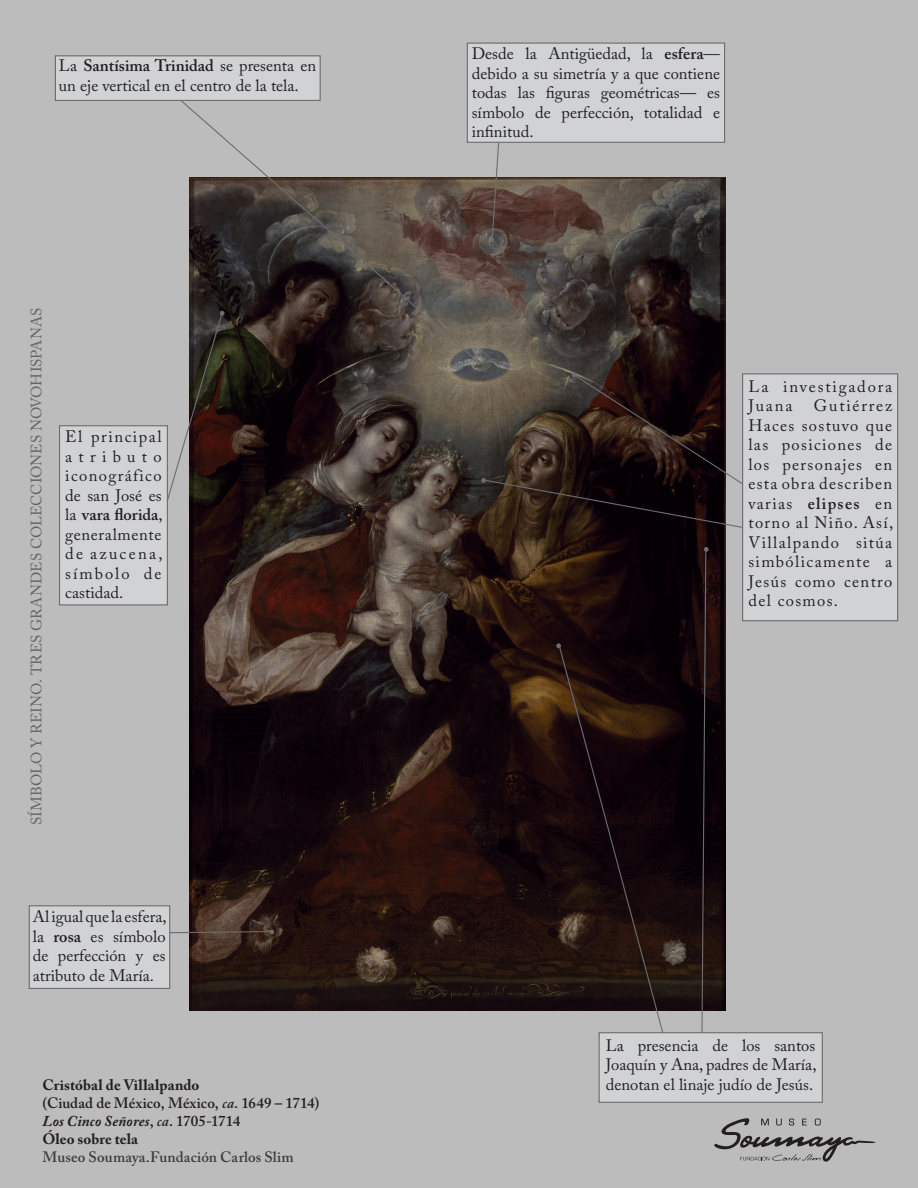
<style>
.page{position:relative;width:918px;height:1188px;background:#bdbcbc}
.page>*{position:absolute;margin:0;border:0;box-sizing:border-box;transform-origin:0 0}
.t1{font:16.5px/19.5px "Adobe Caslon Pro";color:#231f20;text-align:justify}
.t2{font:16.5px/19.5px "Adobe Caslon Pro";letter-spacing:.11em;color:#231f20}
.t3{font:15px "Adobe Caslon Pro";color:#636366}
.t4{font:600 15px "Adobe Caslon Pro";letter-spacing:.005em;color:#231f20}
.t5{font:700 15px "Adobe Caslon Pro";letter-spacing:.005em;color:#231f20}
.t6{font:600 15px "Adobe Caslon Pro";letter-spacing:.01em;color:#3e3e3f}
.t7{font:italic 700 15px "Adobe Caslon Pro";letter-spacing:.01em;color:#231f20}
.s1{font-weight:600}
.s2{font-style:italic}
.s3{font-weight:700}
.s4{font-weight:600;font-style:normal}
</style>
<div class="page">
<div style="left:742px;top:373px;width:156px;height:248px;background:#d1d2d4;border:1px solid #6c6d70"></div>
<img style="left:190px;top:177px;width:535px;height:834px">
<div style="left:55px;top:55px;width:266px;height:46px;background:#d1d2d4;border:1px solid #6c6d70"></div>
<svg style="left:179px;top:99px;width:301px;height:265px"></svg>
<svg style="left:476px;top:360px;width:5px;height:5px"></svg>
<div style="left:599px;top:1032px;width:224px;height:71px;background:#d1d2d4;border:1px solid #6c6d70"></div>
<div style="left:467px;top:43px;width:258px;height:100px;background:#d1d2d4;border:1px solid #6c6d70"></div>
<svg style="left:490px;top:142px;width:10px;height:100px"></svg>
<div style="left:59px;top:425px;width:109px;height:180px;background:#d1d2d4;border:1px solid #6c6d70"></div>
<svg style="left:166px;top:311px;width:59px;height:191px"></svg>
<svg style="left:481px;top:372px;width:263px;height:157px;background:#342824"></svg>
<div style="left:29px;top:905px;width:141px;height:84px;background:#d1d2d4;border:1px solid #6c6d70"></div>
<svg style="left:556px;top:643px;width:108px;height:391px;background:#251817"></svg>
<svg style="left:701px;top:547px;width:8px;height:486px;background:#281d1f"></svg>
<svg style="left:169px;top:929px;width:105px;height:5px"></svg>
<svg style="left:714px;top:1118px;width:161px;height:44px"></svg>
<p class="t1" style="left:59px;top:56px;width:259px">La <span class="s1">Santísima Trinidad</span> se presenta en un eje vertical en el centro de la tela.</p>
<p class="t3" style="left:28px;top:825px;width:519px;rotate:-90deg">SÍMBOLO Y REINO. TRES GRANDES COLECCIONES NOVOHISPANAS</p>
<p class="t1" style="left:65px;top:427px;width:99px">El principal atributo iconográfico de san José es la <span class="s1">vara florida</span>, generalmente de azucena, símbolo de castidad.</p>
<p class="t1" style="left:33px;top:907px;width:135px">Al igual que la esfera, la <span class="s1">rosa</span> es símbolo de perfección y es atributo de María.</p>
<p class="t5" style="left:43px;top:1076px;width:158px">Cristóbal de Villalpando</p>
<p class="t4" style="left:43px;top:1094px;width:278px">(Ciudad de México, México, <span class="s2">ca</span>. 1649 <span class="s3">–</span> 1714)</p>
<p class="t7" style="left:43px;top:1112px;width:199px">Los Cinco Señores<span class="s4">,</span> <span class="s1">ca</span><span class="s4">. 1705-1714</span></p>
<p class="t5" style="left:43px;top:1130px;width:97px">Óleo sobre tela</p>
<p class="t6" style="left:43px;top:1148px;width:253px">Museo Soumaya.Fundación Carlos Slim</p>
<p class="t1" style="left:472px;top:44px;width:250px">Desde la Antigüedad, la <span class="s1">esfera</span>— debido a su simetría y a que contiene todas las figuras geométricas— es símbolo de perfección, totalidad e infinitud.</p>
<p class="t2" style="left:748px;top:376px;width:145px">La investigadora<br>Juana</p>
<p class="t1" style="left:748px;top:396px;width:146px;text-indent:65px">Gutiérrez Haces sostuvo que las posiciones de los personajes en esta obra describen varias <span class="s1">elipses</span> en torno al Niño. Así, Villalpando sitúa simbólicamente a Jesús como centro del cosmos.</p>
<p class="t1" style="left:606px;top:1035px;width:212px">La presencia de los santos Joaquín y Ana, padres de María, denotan el linaje judío de Jesús.</p>
</div>
